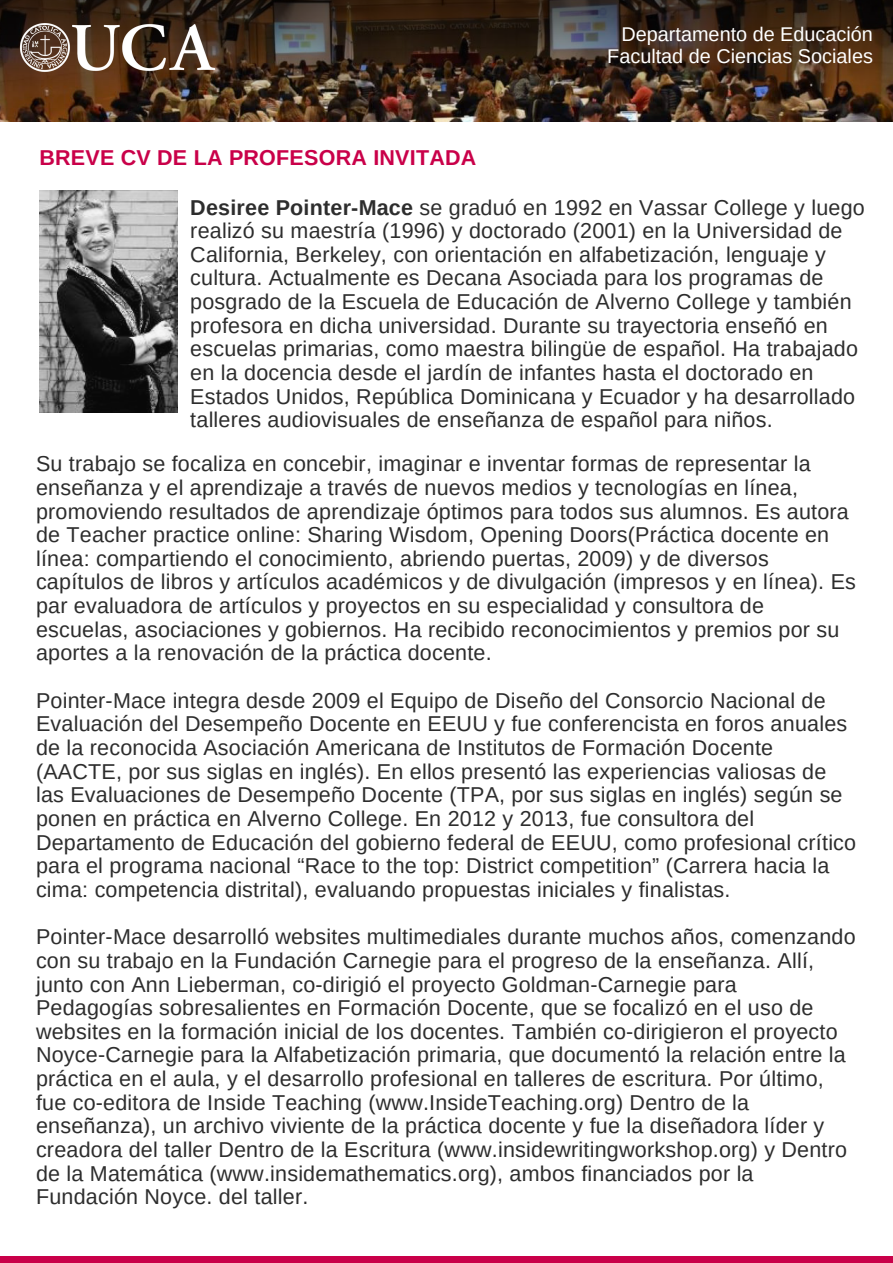
<style>
.page{position:relative;width:893px;height:1263px;background:#fff}
.page>*{position:absolute;margin:0;border:0;box-sizing:border-box;transform-origin:0 0}
.t1{font:21.45px/23.7px "Arimo";letter-spacing:.01em;color:#2d2d2d}
.t2{font:700 21.45px "Arimo";letter-spacing:.01em;color:#c90049}
.t3{font:19.8px/21.5px "Arimo";color:#fff;text-align:right}
.s1{font-weight:700}
</style>
<div class="page">
<div style="left:0;top:1257px;width:893px;height:6px;background:#c90049"></div>
<img style="left:0;top:0;width:893px;height:122px">
<img style="left:18px;top:18px;width:198px;height:59px">
<img style="left:39px;top:190px;width:139px;height:222px">
<p class="t2" style="left:39px;top:146px;width:438px">BREVE CV DE LA PROFESORA INVITADA</p>
<p class="t3" style="left:607px;top:24px;width:267px">Departamento de Educación<br>Facultad de Ciencias Sociales</p>
<p class="t1" style="left:190px;top:195px;width:676px"><span class="s1">Desiree Pointer-Mace</span> se graduó en 1992 en Vassar College y luego realizó su maestría (1996) y doctorado (2001) en la Universidad de California, Berkeley, con orientación en alfabetización, lenguaje y cultura. Actualmente es Decana Asociada para los programas de posgrado de la Escuela de Educación de Alverno College y también profesora en dicha universidad. Durante su trayectoria enseñó en escuelas primarias, como maestra bilingüe de español. Ha trabajado en la docencia desde el jardín de infantes hasta el doctorado en Estados Unidos, República Dominicana y Ecuador y ha desarrollado talleres audiovisuales de enseñanza de español para niños.</p>
<p class="t1" style="left:36px;top:452px;width:821px">Su trabajo se focaliza en concebir, imaginar e inventar formas de representar la enseñanza y el aprendizaje a través de nuevos medios y tecnologías en línea, promoviendo resultados de aprendizaje óptimos para todos sus alumnos. Es autora de Teacher practice online: Sharing Wisdom, Opening Doors(Práctica docente en línea: compartiendo el conocimiento, abriendo puertas, 2009) y de diversos capítulos de libros y artículos académicos y de divulgación (impresos y en línea). Es par evaluadora de artículos y proyectos en su especialidad y consultora de escuelas, asociaciones y gobiernos. Ha recibido reconocimientos y premios por su aportes a la renovación de la práctica docente.</p>
<p class="t1" style="left:36px;top:688px;width:822px">Pointer-Mace integra desde 2009 el Equipo de Diseño del Consorcio Nacional de Evaluación del Desempeño Docente en EEUU y fue conferencista en foros anuales de la reconocida Asociación Americana de Institutos de Formación Docente (AACTE, por sus siglas en inglés). En ellos presentó las experiencias valiosas de las Evaluaciones de Desempeño Docente (TPA, por sus siglas en inglés) según se ponen en práctica en Alverno College. En 2012 y 2013, fue consultora del Departamento de Educación del gobierno federal de EEUU, como profesional crítico para el programa nacional “Race to the top: District competition” (Carrera hacia la cima: competencia distrital), evaluando propuestas iniciales y finalistas.</p>
<p class="t1" style="left:36px;top:925px;width:821px">Pointer-Mace desarrolló websites multimediales durante muchos años, comenzando con su trabajo en la Fundación Carnegie para el progreso de la enseñanza. Allí, junto con Ann Lieberman, co-dirigió el proyecto Goldman-Carnegie para Pedagogías sobresalientes en Formación Docente, que se focalizó en el uso de websites en la formación inicial de los docentes. También co-dirigieron el proyecto Noyce-Carnegie para la Alfabetización primaria, que documentó la relación entre la práctica en el aula, y el desarrollo profesional en talleres de escritura. Por último, fue co-editora de Inside Teaching (www.InsideTeaching.org) Dentro de la enseñanza), un archivo viviente de la práctica docente y fue la diseñadora líder y creadora del taller Dentro de la Escritura (www.insidewritingworkshop.org) y Dentro de la Matemática (www.insidemathematics.org), ambos financiados por la Fundación Noyce. del taller.</p>
</div>
